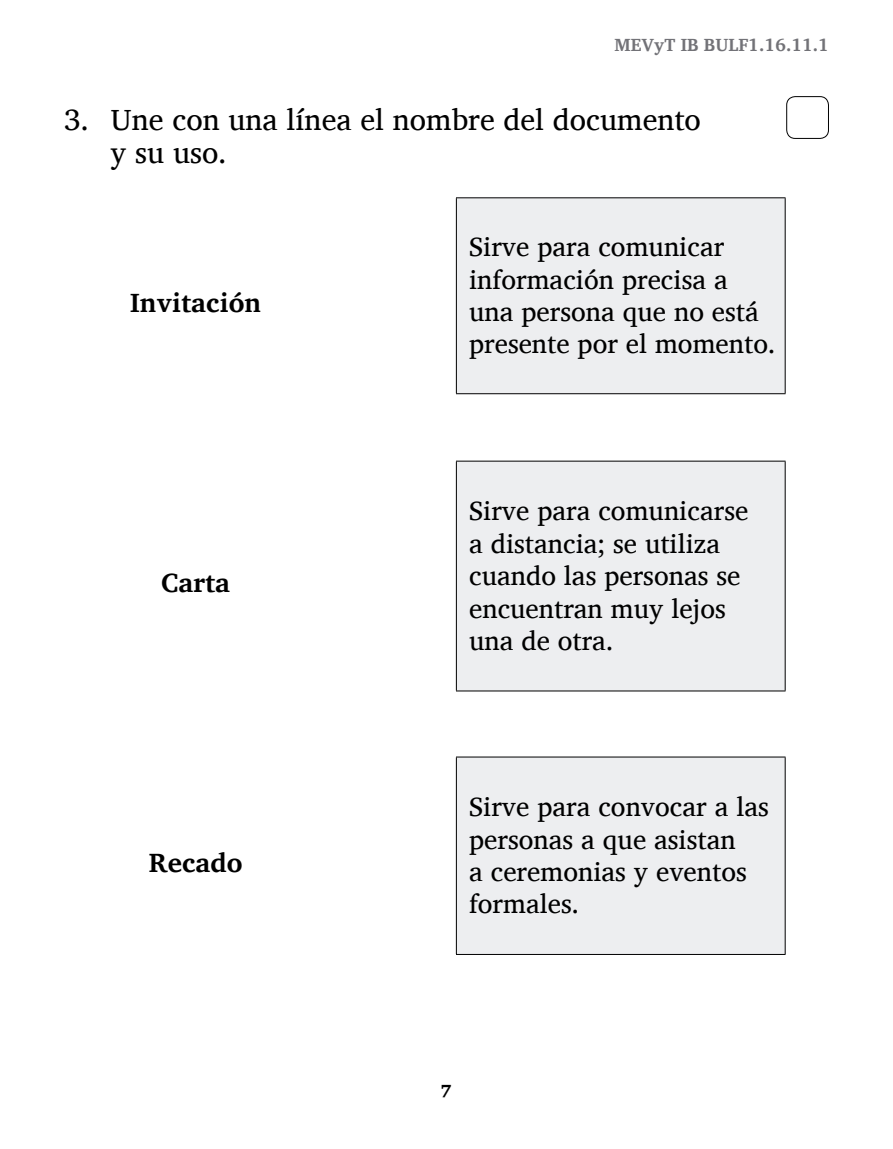
<style>
.page{position:relative;width:893px;height:1149px;background:#fff}
.page>*{position:absolute;margin:0;border:0;box-sizing:border-box;transform-origin:0 0}
.t1{font:30px/33px "Charis SIL";color:#000}
.t2{font:27px/32.4px "Charis SIL";color:#000}
.t3{font:700 27px "Charis SIL";color:#000}
.t4{font:700 18px "Charis SIL";color:#727277}
.t5{font:700 18px "Charis SIL";color:#000}
</style>
<div class="page">
<div style="left:786px;top:96px;width:43px;height:43px;border:1px solid #000;border-radius:9px"></div>
<svg style="left:456px;top:198px;width:329px;height:755px;fill:#edeef0"></svg>
<hr style="left:456px;top:197px;width:329px;height:1px;background:#000">
<hr style="left:456px;top:198px;width:1px;height:195px;background:#000">
<hr style="left:785px;top:198px;width:1px;height:195px;background:#000">
<hr style="left:456px;top:393px;width:329px;height:1px;background:#000">
<hr style="left:456px;top:460px;width:329px;height:1px;background:#000">
<hr style="left:456px;top:461px;width:1px;height:229px;background:#000">
<hr style="left:785px;top:461px;width:1px;height:229px;background:#000">
<hr style="left:456px;top:690px;width:329px;height:1px;background:#000">
<hr style="left:456px;top:756px;width:329px;height:1px;background:#000">
<hr style="left:456px;top:757px;width:1px;height:196px;background:#000">
<hr style="left:785px;top:757px;width:1px;height:196px;background:#000">
<hr style="left:456px;top:953px;width:329px;height:1px;background:#000">
<p class="t4" style="left:615px;top:35px;width:216px">MEVyT IB BULF1.16.11.1</p>
<p class="t1" style="left:111px;top:103px;width:592px;text-indent:-47px">3. Une con una línea el nombre del documento y su uso.</p>
<p class="t3" style="left:130px;top:287px;width:133px">Invitación</p>
<p class="t3" style="left:161px;top:567px;width:70px">Carta</p>
<p class="t3" style="left:149px;top:846px;width:95px">Recado</p>
<p class="t2" style="left:469px;top:230px;width:308px">Sirve para comunicar información precisa a una persona que no está presente por el momento.</p>
<p class="t2" style="left:469px;top:494px;width:281px">Sirve para comunicarse a distancia; se utiliza cuando las personas se encuentran muy lejos una de otra.</p>
<p class="t2" style="left:469px;top:790px;width:301px">Sirve para convocar a las personas a que asistan<br>a ceremonias y eventos formales.</p>
<p class="t5" style="left:441px;top:1079px;width:12px">7</p>
</div>
